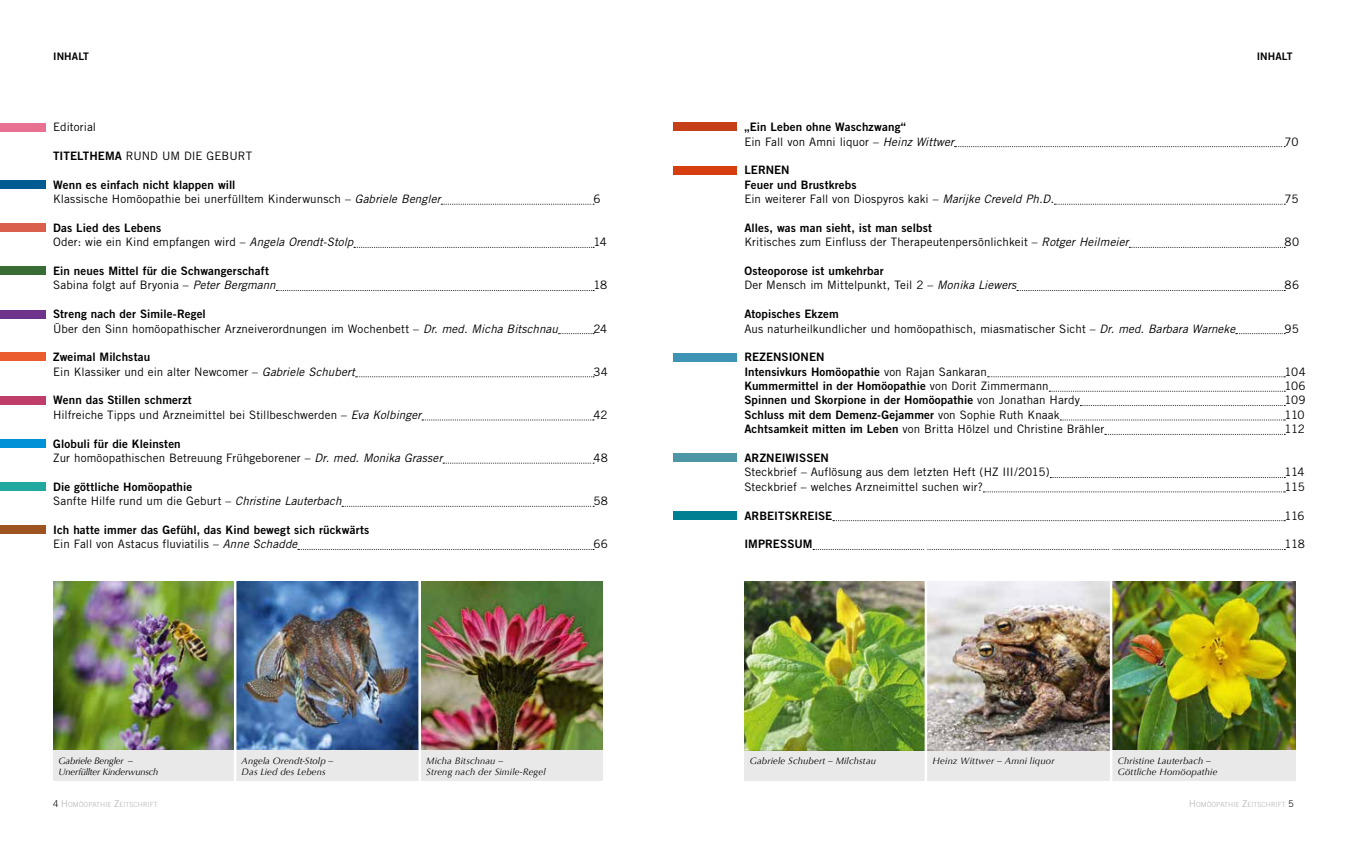
<style>
.page{position:relative;width:1347px;height:851px;background:#fff}
.page>*{position:absolute;margin:0;border:0;box-sizing:border-box;transform-origin:0 0}
.t1{font:11.62px "Trade Gothic";letter-spacing:.01em;color:#000}
.t2{font:11.62px/14.4px "Trade Gothic Bold Two";letter-spacing:.01em;color:#000}
.t3{font:11.62px "Trade Gothic LT";letter-spacing:-.025em;color:#000}
.t4{font:10.38px "Trade Gothic Bold Two";letter-spacing:.01em;color:#000}
.t5{font:italic 9.38px/11.2px "Optima";letter-spacing:.015em;color:#000}
.t6{font:italic 9.38px/11.2px "Optima";letter-spacing:-.015em;color:#000}
.t7{font:300 7px "Trade Gothic";letter-spacing:.015em;color:#b3b2b2}
.s1{font-family:"Trade Gothic Bold Two"}
.s2{font-style:italic}
.s3{font-family:"Trade Gothic"}
.s4{font-size:9.38px;color:#000}
.s5{font-size:9.38px}
</style>
<div class="page">
<svg style="left:441px;top:204px;width:153px;height:1px"></svg>
<svg style="left:354px;top:247px;width:240px;height:1px"></svg>
<svg style="left:276px;top:290px;width:318px;height:1px"></svg>
<svg style="left:558px;top:333px;width:36px;height:1px"></svg>
<svg style="left:355px;top:376px;width:239px;height:1px"></svg>
<svg style="left:422px;top:419px;width:172px;height:1px"></svg>
<svg style="left:443px;top:463px;width:151px;height:1px"></svg>
<svg style="left:342px;top:506px;width:252px;height:1px"></svg>
<svg style="left:298px;top:549px;width:296px;height:1px"></svg>
<svg style="left:954px;top:146px;width:331px;height:1px"></svg>
<svg style="left:1054px;top:204px;width:231px;height:1px"></svg>
<svg style="left:1129px;top:247px;width:156px;height:1px"></svg>
<svg style="left:1017px;top:290px;width:268px;height:1px"></svg>
<svg style="left:1235px;top:333px;width:50px;height:1px"></svg>
<svg style="left:987px;top:376px;width:298px;height:1px"></svg>
<svg style="left:1049px;top:391px;width:236px;height:1px"></svg>
<svg style="left:1080px;top:405px;width:205px;height:1px"></svg>
<svg style="left:1060px;top:419px;width:225px;height:1px"></svg>
<svg style="left:1104px;top:434px;width:181px;height:1px"></svg>
<svg style="left:1050px;top:477px;width:235px;height:1px"></svg>
<svg style="left:983px;top:491px;width:302px;height:1px"></svg>
<svg style="left:833px;top:520px;width:452px;height:1px"></svg>
<svg style="left:813px;top:549px;width:472px;height:1px"></svg>
<img style="left:53px;top:581px;width:181px;height:168px">
<div style="left:53px;top:749px;width:181px;height:31px;background:#e9e9e9"></div>
<img style="left:236px;top:581px;width:182px;height:168px">
<div style="left:236px;top:749px;width:183px;height:31px;background:#e9e9e9"></div>
<img style="left:1112px;top:581px;width:183px;height:169px">
<div style="left:1112px;top:750px;width:183px;height:30px;background:#e9e9e9"></div>
<img style="left:421px;top:581px;width:181px;height:168px">
<div style="left:744px;top:750px;width:182px;height:30px;background:#e9e9e9"></div>
<img style="left:744px;top:581px;width:180px;height:169px">
<div style="left:927px;top:750px;width:184px;height:30px;background:#e9e9e9"></div>
<img style="left:927px;top:581px;width:182px;height:169px">
<hr style="left:1109px;top:540px;width:3px;height:246px;background:#fff">
<hr style="left:418px;top:575px;width:3px;height:209px;background:#fff">
<div style="left:421px;top:749px;width:181px;height:31px;background:#e9e9e9"></div>
<hr style="left:924px;top:540px;width:3px;height:244px;background:#fff">
<div style="left:673px;top:511px;width:63px;height:8px;background:#007e92"></div>
<div style="left:0;top:123px;width:45px;height:8px;background:#e87191"></div>
<div style="left:0;top:180px;width:45px;height:9px;background:#005b93"></div>
<div style="left:0;top:223px;width:45px;height:8px;background:#da5f4d"></div>
<div style="left:0;top:266px;width:45px;height:9px;background:#396c34"></div>
<div style="left:0;top:310px;width:45px;height:8px;background:#6e348b"></div>
<div style="left:0;top:352px;width:45px;height:9px;background:#eb5c2e"></div>
<div style="left:0;top:396px;width:45px;height:8px;background:#be3d69"></div>
<div style="left:0;top:439px;width:45px;height:9px;background:#0091d7"></div>
<div style="left:0;top:482px;width:45px;height:8px;background:#21a99f"></div>
<div style="left:0;top:525px;width:45px;height:8px;background:#9e5421"></div>
<div style="left:673px;top:122px;width:63px;height:8px;background:#c54016"></div>
<div style="left:673px;top:167px;width:63px;height:8px;background:#d73e0f"></div>
<div style="left:673px;top:353px;width:63px;height:8px;background:#3d94b4"></div>
<div style="left:673px;top:453px;width:63px;height:8px;background:#4d96a5"></div>
<p class="t4" style="left:53px;top:50px;width:37px">INHALT</p>
<p class="t4" style="left:1256px;top:50px;width:37px">INHALT</p>
<p class="t1" style="left:53px;top:120px;width:45px">Editorial</p>
<p class="t1" style="left:53px;top:149px;width:200px"><span class="s1">TITELTHEMA</span> RUND UM DIE GEBURT</p>
<p class="t2" style="left:53px;top:177px;width:184px">Wenn es einfach nicht klappen will</p>
<p class="t1" style="left:53px;top:192px;width:389px">Klassische Homöopathie bei unerfülltem Kinderwunsch – <span class="s2">Gabriele Bengler</span></p>
<p class="t3" style="left:593px;top:192px;width:9px">6</p>
<p class="t2" style="left:53px;top:220px;width:110px">Das Lied des Lebens</p>
<p class="t1" style="left:53px;top:235px;width:302px">Oder: wie ein Kind empfangen wird – <span class="s2">Angela Orendt-Stolp</span></p>
<p class="t3" style="left:593px;top:235px;width:15px">14</p>
<p class="t2" style="left:53px;top:263px;width:217px">Ein neues Mittel für die Schwangerschaft</p>
<p class="t1" style="left:53px;top:278px;width:224px">Sabina folgt auf Bryonia – <span class="s2">Peter Bergmann</span></p>
<p class="t3" style="left:593px;top:278px;width:15px">18</p>
<p class="t2" style="left:53px;top:306px;width:154px">Streng nach der Simile-Regel</p>
<p class="t1" style="left:53px;top:321px;width:506px">Über den Sinn homöopathischer Arzneiverordnungen im Wochenbett – <span class="s2">Dr. med. Micha Bitschnau</span></p>
<p class="t3" style="left:593px;top:321px;width:15px">24</p>
<p class="t2" style="left:53px;top:350px;width:99px">Zweimal Milchstau</p>
<p class="t1" style="left:53px;top:364px;width:303px">Ein Klassiker und ein alter Newcomer – <span class="s2">Gabriele Schubert</span></p>
<p class="t3" style="left:593px;top:364px;width:16px">34</p>
<p class="t2" style="left:53px;top:393px;width:140px">Wenn das Stillen schmerzt</p>
<p class="t1" style="left:53px;top:407px;width:370px">Hilfreiche Tipps und Arzneimittel bei Stillbeschwerden – <span class="s2">Eva Kolbinger</span></p>
<p class="t3" style="left:593px;top:407px;width:16px">42</p>
<p class="t2" style="left:53px;top:436px;width:129px">Globuli für die Kleinsten</p>
<p class="t1" style="left:53px;top:451px;width:391px">Zur homöopathischen Betreuung Frühgeborener – <span class="s2">Dr. med. Monika Grasser</span></p>
<p class="t3" style="left:593px;top:451px;width:16px">48</p>
<p class="t2" style="left:53px;top:479px;width:141px">Die göttliche Homöopathie</p>
<p class="t1" style="left:53px;top:494px;width:290px">Sanfte Hilfe rund um die Geburt – <span class="s2">Christine Lauterbach</span></p>
<p class="t3" style="left:593px;top:494px;width:16px">58</p>
<p class="t2" style="left:53px;top:522px;width:318px">Ich hatte immer das Gefühl‚ das Kind bewegt sich rückwärts</p>
<p class="t1" style="left:53px;top:537px;width:246px">Ein Fall von Astacus fluviatilis – <span class="s2">Anne Schadde</span></p>
<p class="t3" style="left:593px;top:537px;width:16px">66</p>
<p class="t2" style="left:744px;top:119px;width:163px">„Ein Leben ohne Waschzwang“</p>
<p class="t1" style="left:744px;top:134px;width:211px">Ein Fall von Amni liquor – <span class="s2">Heinz Wittwer</span></p>
<p class="t3" style="left:1284px;top:134px;width:16px">70</p>
<p class="t2" style="left:744px;top:163px;width:114px">LERNEN<br>Feuer und Brustkrebs</p>
<p class="t1" style="left:744px;top:192px;width:311px">Ein weiterer Fall von Diospyros kaki – <span class="s2">Marijke Creveld Ph.D.</span></p>
<p class="t3" style="left:1284px;top:192px;width:15px">75</p>
<p class="t2" style="left:744px;top:220px;width:189px">Alles, was man sieht, ist man selbst</p>
<p class="t1" style="left:744px;top:235px;width:386px">Kritisches zum Einfluss der Therapeutenpersönlichkeit – <span class="s2">Rotger Heilmeier</span></p>
<p class="t3" style="left:1284px;top:235px;width:16px">80</p>
<p class="t2" style="left:744px;top:263px;width:141px">Osteoporose ist umkehrbar</p>
<p class="t1" style="left:744px;top:278px;width:273px">Der Mensch im Mittelpunkt, Teil 2 – <span class="s2">Monika Liewers</span></p>
<p class="t3" style="left:1284px;top:278px;width:16px">86</p>
<p class="t2" style="left:744px;top:306px;width:96px">Atopisches Ekzem</p>
<p class="t1" style="left:744px;top:321px;width:492px">Aus naturheilkundlicher und homöopathisch, miasmatischer Sicht – <span class="s2">Dr. med. Barbara Warneke</span></p>
<p class="t3" style="left:1284px;top:321px;width:16px">95</p>
<p class="t2" style="left:744px;top:350px;width:244px">REZENSIONEN<br>Intensivkurs Homöopathie <span class="s3">von Rajan Sankaran</span></p>
<p class="t3" style="left:1284px;top:364px;width:23px">104</p>
<p class="t2" style="left:744px;top:378px;width:306px">Kummermittel in der Homöopathie <span class="s3">von Dorit Zimmermann</span></p>
<p class="t3" style="left:1284px;top:379px;width:23px">106</p>
<p class="t2" style="left:744px;top:393px;width:337px">Spinnen und Skorpione in der Homöopathie <span class="s3">von Jonathan Hardy</span></p>
<p class="t3" style="left:1284px;top:393px;width:23px">109</p>
<p class="t2" style="left:744px;top:407px;width:317px">Schluss mit dem Demenz-Gejammer <span class="s3">von Sophie Ruth Knaak</span></p>
<p class="t3" style="left:1284px;top:407px;width:22px">110</p>
<p class="t1" style="left:744px;top:422px;width:361px"><span class="s1">Achtsamkeit mitten im Leben</span> von Britta Hölzel und Christine Brähler</p>
<p class="t3" style="left:1284px;top:422px;width:22px">112</p>
<p class="t2" style="left:744px;top:450px;width:86px">ARZNEIWISSEN</p>
<p class="t1" style="left:744px;top:465px;width:307px">Steckbrief – Auflösung aus dem letzten Heft (HZ III/2015)</p>
<p class="t3" style="left:1284px;top:465px;width:22px">114</p>
<p class="t1" style="left:744px;top:479px;width:240px">Steckbrief – welches Arzneimittel suchen wir?</p>
<p class="t3" style="left:1284px;top:479px;width:22px">115</p>
<p class="t2" style="left:744px;top:508px;width:89px">ARBEITSKREISE</p>
<p class="t3" style="left:1284px;top:508px;width:22px">116</p>
<p class="t2" style="left:744px;top:536px;width:70px">IMPRESSUM</p>
<p class="t3" style="left:1284px;top:537px;width:22px">118</p>
<p class="t6" style="left:58px;top:754px;width:101px">Gabriele Bengler –<br>Unerfüllter Kinderwunsch</p>
<p class="t5" style="left:242px;top:755px;width:93px">Angela Orendt-Stolp –<br>Das Lied des Lebens</p>
<p class="t5" style="left:1117px;top:755px;width:101px">Christine Lauterbach –<br>Göttliche Homöopathie</p>
<p class="t5" style="left:426px;top:755px;width:78px">Micha Bitschnau –</p>
<p class="t5" style="left:749px;top:755px;width:128px">Gabriele Schubert – Milchstau</p>
<p class="t5" style="left:932px;top:755px;width:123px">Heinz Wittwer – Amni liquor</p>
<p class="t5" style="left:426px;top:766px;width:121px">Streng nach der Simile-Regel</p>
<p class="t7" style="left:53px;top:799px;width:106px"><span class="s4">4</span> <span class="s5">H</span>OMÖOPATH IE <span class="s5">Z</span>EITSCH RIFT</p>
<p class="t7" style="left:1189px;top:799px;width:106px"><span class="s5">H</span>OMÖOPATH IE <span class="s5">Z</span>EITSCH RIFT <span class="s4">5</span></p>
</div>
